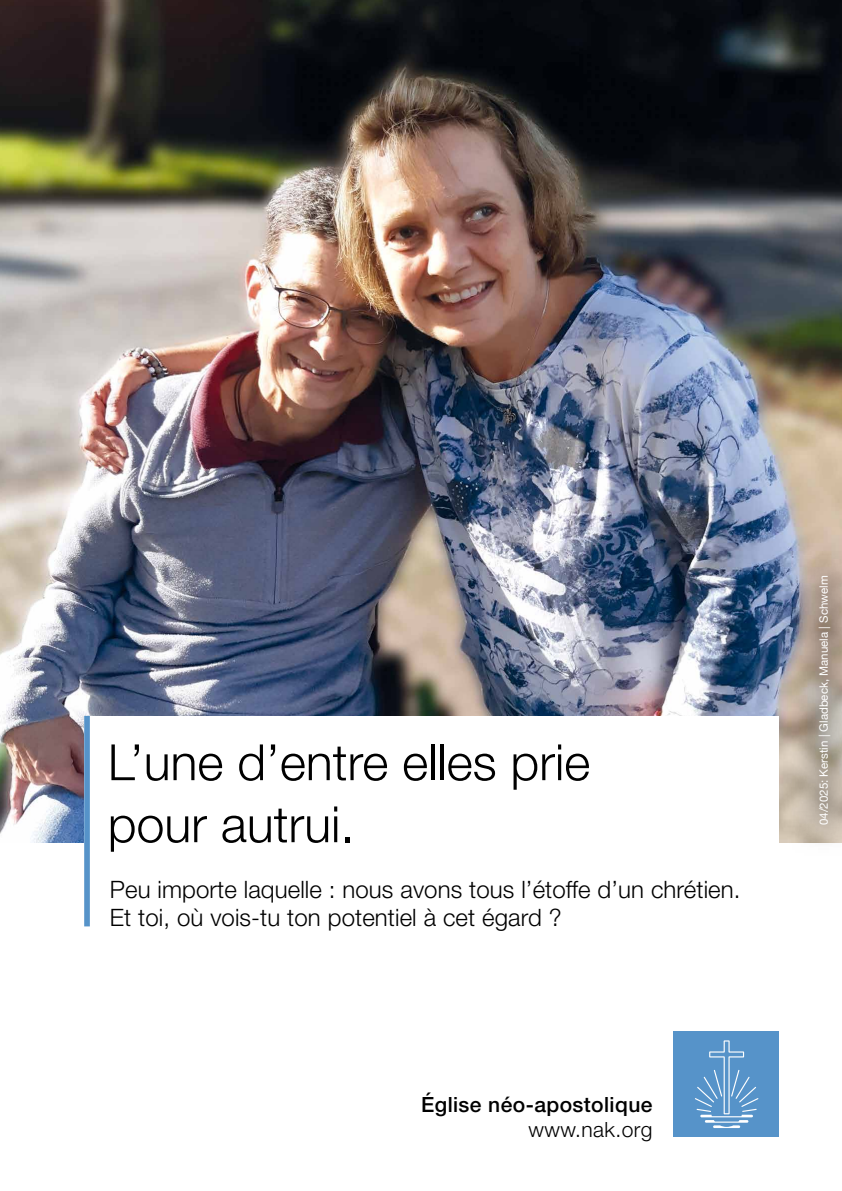
<style>
.page{position:relative;width:842px;height:1191px;background:#fff}
.page>*{position:absolute;margin:0;border:0;box-sizing:border-box;transform-origin:0 0}
.t1{font:300 50px/62px "Helvetica Neue LT Std";color:#000}
.t2{font:300 24px/28.8px "Helvetica Neue LT Std";letter-spacing:.005em;color:#000}
.t3{font:500 21px "Helvetica Neue LT Std";letter-spacing:.02em;color:#000}
.t4{font:300 21px "Helvetica Neue LT Std";letter-spacing:.02em;color:#000}
.t5{font:11.5px "Helvetica Neue";color:#fff}
</style>
<div class="page">
<img style="left:0;top:0;width:842px;height:842px">
<div style="left:785px;top:544px;width:57px;height:313px;background:#000;opacity:.65"></div>
<div style="left:84px;top:716px;width:695px;height:210px;background:#fff"></div>
<div style="left:674px;top:1031px;width:105px;height:106px;background:#5693c9"></div>
<svg style="left:695px;top:1040px;width:63px;height:88px"></svg>
<div style="left:84px;top:716px;width:6px;height:210px;background:#5693c9"></div>
<h1 class="t1" style="left:108px;top:730px;width:484px">L’une d’entre elles prie pour autrui.</h1>
<p class="t2" style="left:110px;top:874px;width:632px">Peu importe laquelle : nous avons tous l’étoffe d’un chrétien.<br>Et toi, où vois-tu ton potentiel à cet égard ?</p>
<p class="t3" style="left:421px;top:1091px;width:233px">Église néo-apostolique</p>
<p class="t4" style="left:528px;top:1116px;width:126px">www.nak.org</p>
<p class="t5" style="left:815px;top:825px;width:251px;rotate:-90deg">04/2025: Kerstin | Gladbeck, Manuela | Schwelm</p>
</div>
